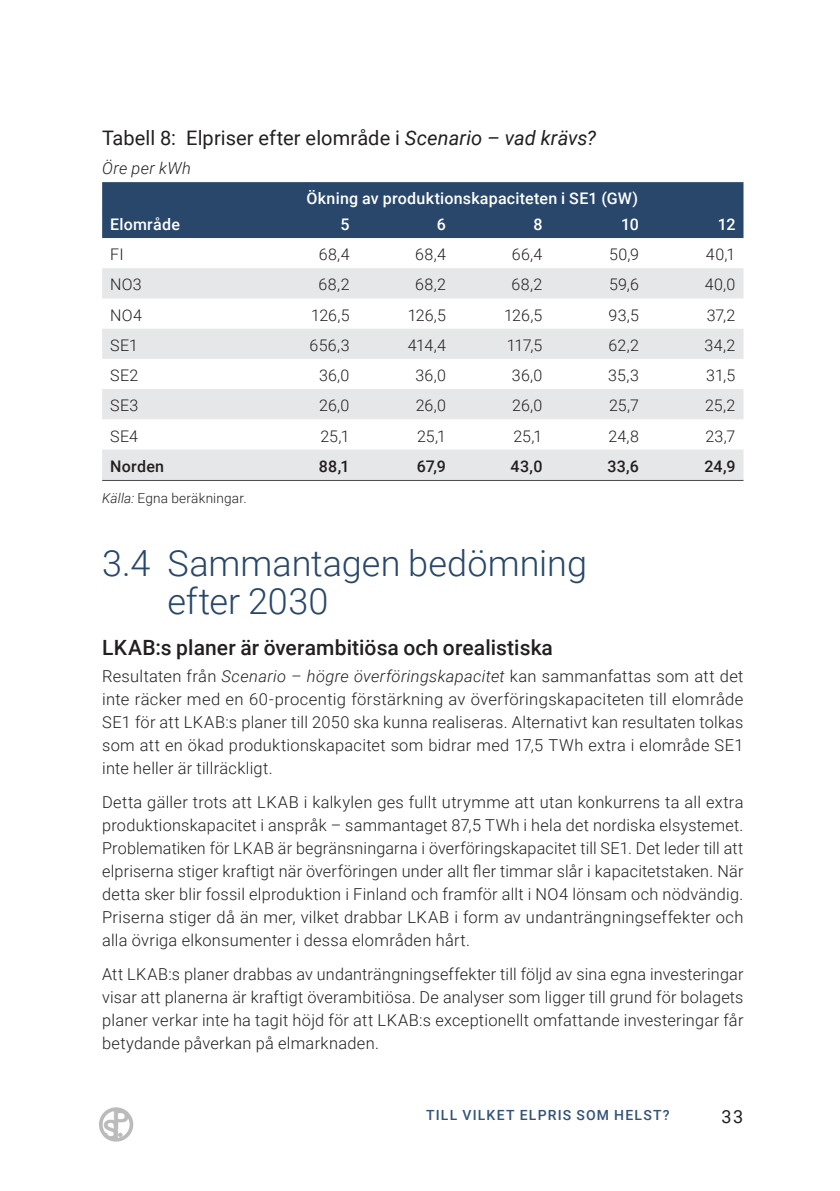
<style>
.page{position:relative;width:840px;height:1191px;background:#fff}
.page>*{position:absolute;margin:0;border:0;box-sizing:border-box;transform-origin:0 0}
.Rubrik_1_1_Roboto_Light_11_5{font:300 36px/38px "Roboto";color:#28476a}
.Underrubrik_1_1_Roboto_Medium{font:500 21px "Roboto";letter-spacing:.005em;color:#231f20}
.Tabell_1{font:20px "Roboto";letter-spacing:.005em;color:#231f20}
.t1{font:18px "Roboto";color:#231f20}
.Bröd_Roboto_Light_utan_indrag_2mm{font:300 16.4px/23px "Roboto";letter-spacing:.015em;color:#231f20;text-align:justify}
.Bröd_Roboto_Light_utan_indrag{font:italic 300 16.4px "Roboto";letter-spacing:.025em;color:#231f20}
.Tabell_2{font:300 16px "Roboto";letter-spacing:.01em;color:#231f20}
.Tabell_2-2{font:500 16px "Roboto";letter-spacing:.015em;color:#fff}
.Tabell_2-3{font:500 16px "Roboto";letter-spacing:.015em;color:#231f20}
.t2{font:500 14px "Roboto";letter-spacing:.085em;color:#32537a}
.Fotnot{font:300 13.6px "Roboto";letter-spacing:.015em;color:#231f20}
.s1{font-style:italic}
</style>
<div class="page">
<hr style="left:102px;top:480px;width:641px;height:1px;background:#231f20">
<div style="left:102px;top:182px;width:641px;height:56px;background:#28476a"></div>
<svg style="left:102px;top:268px;width:641px;height:212px;fill:#e6e7e9"></svg>
<p class="Tabell_1" style="left:102px;top:124px;width:495px">Tabell 8: Elpriser efter elområde i <span class="s1">Scenario – vad krävs?</span></p>
<p class="Bröd_Roboto_Light_utan_indrag" style="left:102px;top:157px;width:90px">Öre per kWh</p>
<p class="Tabell_2-2" style="left:306px;top:187px;width:333px">Ökning av produktionskapaciteten i SE1 (GW)</p>
<p class="Tabell_2-2" style="left:110px;top:213px;width:71px">Elområde</p>
<p class="Tabell_2-2" style="left:340px;top:213px;width:11px">5</p>
<p class="Tabell_2-2" style="left:436px;top:213px;width:11px">6</p>
<p class="Tabell_2-2" style="left:533px;top:213px;width:11px">8</p>
<p class="Tabell_2-2" style="left:621px;top:213px;width:19px">10</p>
<p class="Tabell_2-2" style="left:717px;top:213px;width:19px">12</p>
<p class="Tabell_2" style="left:110px;top:243px;width:15px">FI</p>
<p class="Tabell_2" style="left:318px;top:243px;width:32px">68,4</p>
<p class="Tabell_2" style="left:415px;top:243px;width:32px">68,4</p>
<p class="Tabell_2" style="left:511px;top:243px;width:32px">66,4</p>
<p class="Tabell_2" style="left:608px;top:243px;width:31px">50,9</p>
<p class="Tabell_2" style="left:705px;top:243px;width:31px">40,1</p>
<p class="Tabell_2" style="left:110px;top:273px;width:33px">NO3</p>
<p class="Tabell_2" style="left:318px;top:273px;width:32px">68,2</p>
<p class="Tabell_2" style="left:415px;top:273px;width:32px">68,2</p>
<p class="Tabell_2" style="left:511px;top:273px;width:32px">68,2</p>
<p class="Tabell_2" style="left:608px;top:273px;width:31px">59,6</p>
<p class="Tabell_2" style="left:704px;top:273px;width:32px">40,0</p>
<p class="Tabell_2" style="left:110px;top:304px;width:33px">NO4</p>
<p class="Tabell_2" style="left:311px;top:304px;width:40px">126,5</p>
<p class="Tabell_2" style="left:407px;top:304px;width:40px">126,5</p>
<p class="Tabell_2" style="left:504px;top:304px;width:40px">126,5</p>
<p class="Tabell_2" style="left:608px;top:304px;width:32px">93,5</p>
<p class="Tabell_2" style="left:706px;top:304px;width:30px">37,2</p>
<p class="Tabell_2" style="left:110px;top:334px;width:29px">SE1</p>
<p class="Tabell_2" style="left:309px;top:334px;width:41px">656,3</p>
<p class="Tabell_2" style="left:407px;top:334px;width:40px">414,4</p>
<p class="Tabell_2" style="left:506px;top:334px;width:37px">117,5</p>
<p class="Tabell_2" style="left:608px;top:334px;width:32px">62,2</p>
<p class="Tabell_2" style="left:704px;top:334px;width:32px">34,2</p>
<p class="Tabell_2" style="left:110px;top:364px;width:30px">SE2</p>
<p class="Tabell_2" style="left:319px;top:364px;width:32px">36,0</p>
<p class="Tabell_2" style="left:415px;top:364px;width:32px">36,0</p>
<p class="Tabell_2" style="left:511px;top:364px;width:32px">36,0</p>
<p class="Tabell_2" style="left:608px;top:364px;width:32px">35,3</p>
<p class="Tabell_2" style="left:705px;top:364px;width:31px">31,5</p>
<p class="Tabell_2" style="left:110px;top:394px;width:30px">SE3</p>
<p class="Tabell_2" style="left:319px;top:394px;width:32px">26,0</p>
<p class="Tabell_2" style="left:415px;top:394px;width:32px">26,0</p>
<p class="Tabell_2" style="left:512px;top:394px;width:32px">26,0</p>
<p class="Tabell_2" style="left:609px;top:394px;width:31px">25,7</p>
<p class="Tabell_2" style="left:704px;top:394px;width:32px">25,2</p>
<p class="Tabell_2" style="left:110px;top:424px;width:29px">SE4</p>
<p class="Tabell_2" style="left:320px;top:424px;width:30px">25,1</p>
<p class="Tabell_2" style="left:417px;top:424px;width:30px">25,1</p>
<p class="Tabell_2" style="left:513px;top:424px;width:30px">25,1</p>
<p class="Tabell_2" style="left:608px;top:424px;width:32px">24,8</p>
<p class="Tabell_2" style="left:705px;top:424px;width:31px">23,7</p>
<p class="Tabell_2-3" style="left:110px;top:455px;width:55px">Norden</p>
<p class="Tabell_2-3" style="left:319px;top:455px;width:32px">88,1</p>
<p class="Tabell_2-3" style="left:416px;top:455px;width:31px">67,9</p>
<p class="Tabell_2-3" style="left:510px;top:455px;width:33px">43,0</p>
<p class="Tabell_2-3" style="left:607px;top:455px;width:33px">33,6</p>
<p class="Tabell_2-3" style="left:704px;top:455px;width:33px">24,9</p>
<p class="Fotnot" style="left:102px;top:489px;width:146px"><span class="s1">Källa:</span> Egna beräkningar.</p>
<p class="Rubrik_1_1_Roboto_Light_11_5" style="left:167px;top:542px;width:421px;text-indent:-65px">3.4 Sammantagen bedömning efter 2030</p>
<p class="Underrubrik_1_1_Roboto_Medium" style="left:102px;top:632px;width:452px">LKAB:s planer är överambitiösa och orealistiska</p>
<p class="Bröd_Roboto_Light_utan_indrag_2mm" style="left:102px;top:663px;width:642px">Resultaten från <span class="s1">Scenario – högre överföringskapacitet</span> kan sammanfattas som att det inte räcker med en 60-procentig förstärkning av överföringskapaciteten till elområde SE1 för att LKAB:s planer till 2050 ska kunna realiseras. Alternativt kan resultaten tolkas som att en ökad produktionskapacitet som bidrar med 17,5 TWh extra i elområde SE1 inte heller är tillräckligt.</p>
<p class="Bröd_Roboto_Light_utan_indrag_2mm" style="left:102px;top:790px;width:642px">Detta gäller trots att LKAB i kalkylen ges fullt utrymme att utan konkurrens ta all extra produktionskapacitet i anspråk – sammantaget 87,5 TWh i hela det nordiska elsystemet.<br>Problematiken för LKAB är begränsningarna i överföringskapacitet till SE1. Det leder till att elpriserna stiger kraftigt när överföringen under allt fler timmar slår i kapacitetstaken. När detta sker blir fossil elproduktion i Finland och framför allt i NO4 lönsam och nödvändig.<br>Priserna stiger då än mer, vilket drabbar LKAB i form av undanträngningseffekter och alla övriga elkonsumenter i dessa elområden hårt.</p>
<p class="Bröd_Roboto_Light_utan_indrag_2mm" style="left:102px;top:962px;width:642px">Att LKAB:s planer drabbas av undanträngningseffekter till följd av sina egna investeringar visar att planerna är kraftigt överambitiösa. De analyser som ligger till grund för bolagets planer verkar inte ha tagit höjd för att LKAB:s exceptionellt omfattande investeringar får betydande påverkan på elmarknaden.</p>
<p class="t2" style="left:426px;top:1105px;width:245px">TILL VILKET ELPRIS SOM HELST?</p>
<p class="t1" style="left:721px;top:1104px;width:23px">33</p>
</div>
